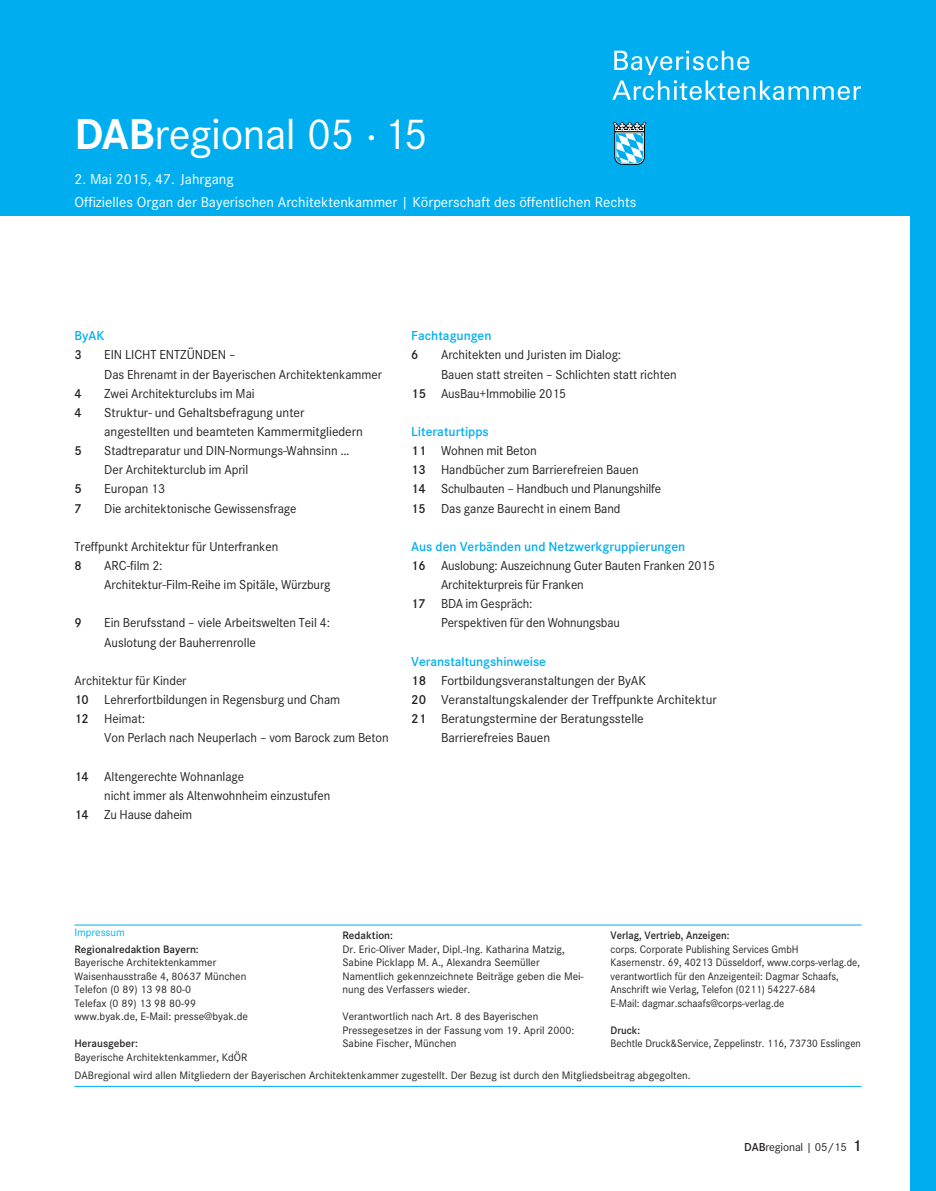
<style>
.page{position:relative;width:936px;height:1191px;background:#fff}
.page>*{position:absolute;margin:0;border:0;box-sizing:border-box;transform-origin:0 0}
.t1{font:45px "Corporate S";letter-spacing:-.01em;color:#fff}
.t2{font:15px/22.5px "Corporate S";color:#fff}
.t3{font:13.5px/19.2px "Corporate S";letter-spacing:-.005em;color:#231f20}
.t4{font:600 13.5px "Corporate S";color:#00aeef}
.t5{font:13.5px "Corporate S";letter-spacing:-.005em;color:#231f20;scale:.96 1}
.t6{font:600 13.5px "Corporate S";color:#231f20}
.t7{font:12px "Corporate S";letter-spacing:-.01em;color:#231f20}
.t8{font:11.25px/13.5px "Corporate S";color:#231f20}
.t9{font:11.25px/13.5px "Corporate S";color:#231f20;scale:.95 1}
.t10{font:600 11.25px "Corporate S";color:#231f20}
.t11{font:600 11.25px "Corporate S";color:#231f20;scale:.95 1}
.t12{font:11.25px "Corporate S";color:#00aeef}
.s1{font-weight:700}
.s2{font-weight:600}
.s3{font-weight:600;color:#00aeef}
.s4{font-weight:600;font-size:16.5px}
</style>
<div class="page">
<div style="left:910px;top:0;width:25px;height:1191px;background:#00aeef"></div>
<div style="left:1px;top:0;width:934px;height:216px;background:#00aeef"></div>
<hr style="left:74px;top:924px;width:787px;height:1px;background:#00aeef">
<hr style="left:74px;top:1086px;width:787px;height:1px;background:#00aeef">
<svg style="left:612px;top:51px;width:248px;height:49px"></svg>
<svg style="left:612px;top:121px;width:34px;height:44px"></svg>
<h1 class="t1" style="left:74px;top:108px;width:355px"><span class="s1">DAB</span>regional 05 ·15</h1>
<p class="t2" style="left:74px;top:168px;width:563px">2. Mai 2015, 47. Jahrgang<br>Offizielles Organ der Bayerischen Architektenkammer | Körperschaft des öffentlichen Rechts</p>
<p class="t4" style="left:74px;top:328px;width:31px">ByAK</p>
<p class="t6" style="left:74px;top:347px;width:9px">3</p>
<p class="t3" style="left:104px;top:345px;width:279px">EIN LICHT ENTZÜNDEN –<br>Das Ehrenamt in der Bayerischen Architektenkammer</p>
<p class="t6" style="left:74px;top:385px;width:9px">4</p>
<p class="t3" style="left:104px;top:384px;width:152px">Zwei Architekturclubs im Mai</p>
<p class="t6" style="left:74px;top:404px;width:9px">4</p>
<p class="t3" style="left:104px;top:403px;width:260px">Struktur- und Gehaltsbefragung unter angestellten und beamteten Kammermitgliedern</p>
<p class="t6" style="left:74px;top:443px;width:9px">5</p>
<p class="t3" style="left:104px;top:441px;width:247px">Stadtreparatur und DIN-Normungs-Wahnsinn …<br>Der Architekturclub im April</p>
<p class="t6" style="left:74px;top:481px;width:9px">5</p>
<p class="t3" style="left:104px;top:479px;width:62px">Europan 13</p>
<p class="t6" style="left:74px;top:500px;width:9px">7</p>
<p class="t3" style="left:104px;top:498px;width:194px">Die architektonische Gewissensfrage</p>
<p class="t3" style="left:74px;top:537px;width:205px">Treffpunkt Architektur für Unterfranken</p>
<p class="t6" style="left:74px;top:558px;width:9px">8</p>
<p class="t3" style="left:104px;top:556px;width:228px">ARC-film 2:<br>Architektur-Film-Reihe im Spitäle, Würzburg</p>
<p class="t6" style="left:74px;top:615px;width:9px">9</p>
<p class="t3" style="left:104px;top:613px;width:227px">Ein Berufsstand – viele Arbeitswelten Teil 4:<br>Auslotung der Bauherrenrolle</p>
<p class="t3" style="left:74px;top:671px;width:267px">Architektur für Kinder<br><span class="s2">10</span> Lehrerfortbildungen in Regensburg und Cham<br><span class="s2">12</span> Heimat:</p>
<p class="t3" style="left:104px;top:728px;width:286px">Von Perlach nach Neuperlach – vom Barock zum Beton</p>
<p class="t3" style="left:74px;top:766px;width:171px"><span class="s2">14</span> Altengerechte Wohnanlage</p>
<p class="t3" style="left:104px;top:785px;width:228px">nicht immer als Altenwohnheim einzustufen</p>
<p class="t3" style="left:74px;top:805px;width:119px"><span class="s2">14</span> Zu Hause daheim</p>
<p class="t4" style="left:411px;top:328px;width:82px">Fachtagungen</p>
<p class="t6" style="left:411px;top:347px;width:9px">6</p>
<p class="t3" style="left:441px;top:345px;width:182px">Architekten und Juristen im Dialog:</p>
<p class="t3" style="left:441px;top:364px;width:237px">Bauen statt streiten – Schlichten statt richten</p>
<p class="t3" style="left:411px;top:384px;width:156px"><span class="s2">15</span> AusBau+Immobilie 2015</p>
<p class="t3" style="left:411px;top:422px;width:251px"><span class="s3">Literaturtipps<br></span><span class="s2">11</span> Wohnen mit Beton<br><span class="s2">13</span> Handbücher zum Barrierefreien Bauen<br><span class="s2">14</span> Schulbauten – Handbuch und Planungshilfe<br><span class="s2">15</span> Das ganze Baurecht in einem Band</p>
<p class="t4" style="left:411px;top:538px;width:275px">Aus den Verbänden und Netzwerkgruppierungen</p>
<p class="t3" style="left:411px;top:556px;width:305px"><span class="s2">16</span> Auslobung: Auszeichnung Guter Bauten Franken 2015</p>
<p class="t3" style="left:441px;top:575px;width:144px">Architekturpreis für Franken</p>
<p class="t5" style="left:411px;top:596px;width:128px"><span class="s2">17</span> BDA im Gespräch:</p>
<p class="t5" style="left:441px;top:615px;width:188px">Perspektiven für den Wohnungsbau</p>
<p class="t4" style="left:411px;top:653px;width:136px">Veranstaltungshinweise</p>
<p class="t3" style="left:411px;top:671px;width:236px"><span class="s2">18</span> Fortbildungsveranstaltungen der ByAK</p>
<p class="t3" style="left:411px;top:690px;width:307px"><span class="s2">20</span> Veranstaltungskalender der Treffpunkte Architektur</p>
<p class="t3" style="left:411px;top:709px;width:234px"><span class="s2">21</span> Beratungstermine der Beratungsstelle</p>
<p class="t3" style="left:441px;top:728px;width:111px">Barrierefreies Bauen</p>
<p class="t12" style="left:74px;top:926px;width:52px">Impressum</p>
<p class="t10" style="left:74px;top:942px;width:126px">Regionalredaktion Bayern:</p>
<p class="t8" style="left:74px;top:956px;width:175px">Bayerische Architektenkammer<br>Waisenhausstraße 4, 80637 München<br>Telefon (0 89) 13 98 80-0<br>Telefax (0 89) 13 98 80-99 www.byak.de, E-Mail: presse@byak.de</p>
<p class="t10" style="left:74px;top:1037px;width:65px">Herausgeber:</p>
<p class="t8" style="left:74px;top:1050px;width:174px">Bayerische Architektenkammer, KdÖR</p>
<p class="t11" style="left:610px;top:929px;width:127px">Verlag, Vertrieb, Anzeigen:</p>
<p class="t9" style="left:610px;top:942px;width:264px">corps. Corporate Publishing Services GmbH<br>Kasernenstr. 69, 40213 Düsseldorf, www.corps-verlag.de, verantwortlich für den Anzeigenteil: Dagmar Schaafs, Anschrift wie Verlag, Telefon (0211) 54227-684<br>E-Mail: dagmar.schaafs@corps-verlag.de</p>
<p class="t11" style="left:610px;top:1023px;width:33px">Druck:</p>
<p class="t9" style="left:610px;top:1037px;width:265px">Bechtle Druck&amp;Service, Zeppelinstr. 116, 73730 Esslingen</p>
<p class="t8" style="left:74px;top:1068px;width:617px">DABregional wird allen Mitgliedern der Bayerischen Architektenkammer zugestellt. Der Bezug ist durch den Mitgliedsbeitrag abgegolten.</p>
<p class="t10" style="left:342px;top:929px;width:52px">Redaktion:</p>
<p class="t8" style="left:342px;top:942px;width:243px">Dr. Eric-Oliver Mader, Dipl.-Ing. Katharina Matzig, Sabine Picklapp M. A., Alexandra Seemüller Namentlich gekennzeichnete Beiträge geben die Mei&shy;nung des Verfassers wieder.</p>
<p class="t8" style="left:342px;top:1010px;width:233px">Verantwortlich nach Art. 8 des Bayerischen<br>Pressegesetzes in der Fassung vom 19. April 2000:<br>Sabine Fischer, München</p>
<p class="t7" style="left:744px;top:1140px;width:119px"><span class="s2">DAB</span>regional | 05/15 <span class="s4">1</span></p>
</div>
